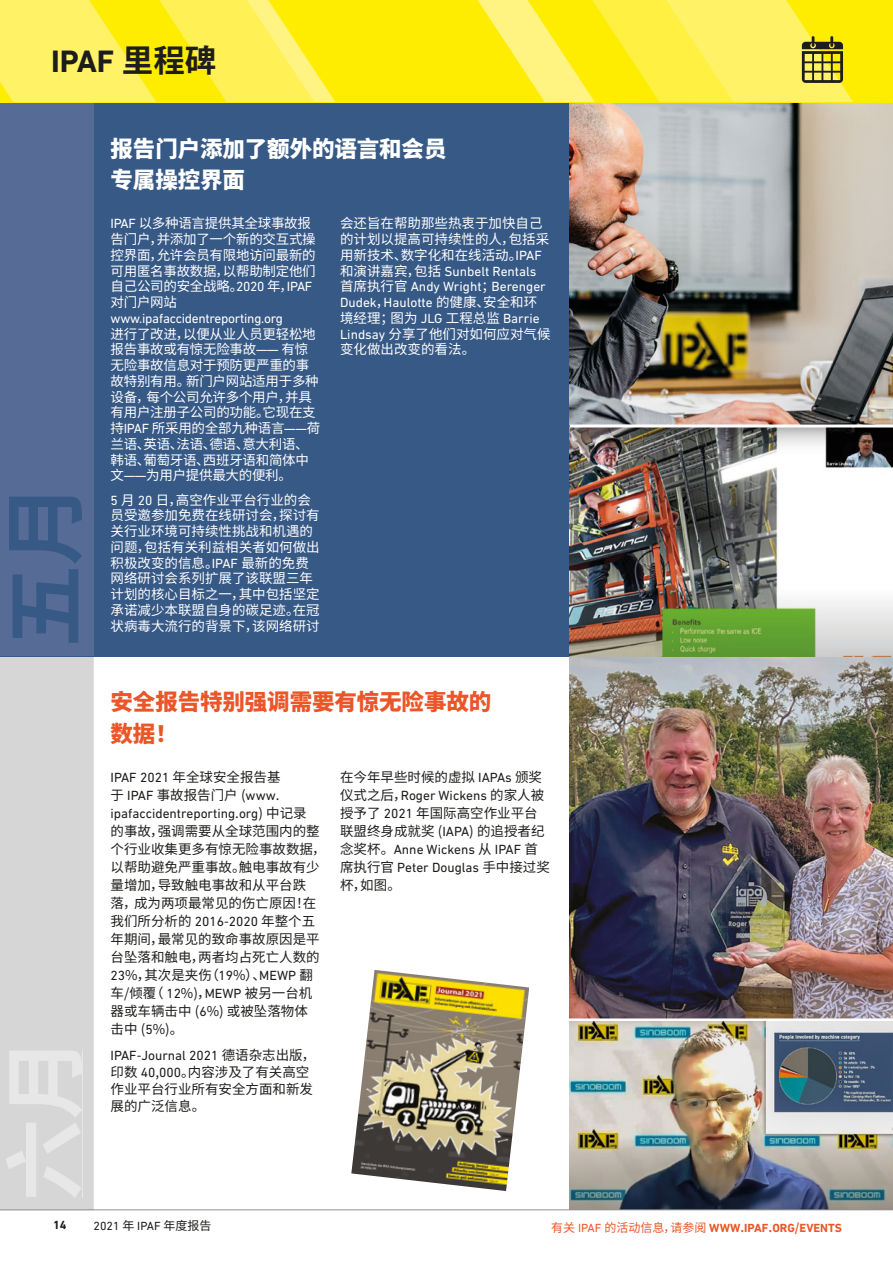
<style>
.page{position:relative;width:893px;height:1263px;background:#fff}
.page>*{position:absolute;margin:0;border:0;box-sizing:border-box;transform-origin:0 0}
.t1{font:700 82.5px "Source Han Sans SC";color:#375986}
.t2{font:700 31.5px "DIN Next LT Pro";color:#1d1d1b}
.t3{font:800 22.5px/31.5px "Source Han Sans SC";letter-spacing:-.005em;color:#fff}
.t4{font:800 22.5px/31.5px "Source Han Sans SC";letter-spacing:-.005em;color:#ea5628}
.t5{font:13.5px/15.8px "Source Han Sans SC";letter-spacing:-.01em;color:#fff}
.t6{font:13.5px/18px "Source Han Sans SC";color:#1d1d1b}
.t7{font:13.5px/18px "DIN Next LT Pro";color:#1d1d1b}
.t8{font:13.5px/15.8px "DIN Next LT Pro";color:#fff}
.t9{font:13.5px "DIN Next LT Pro";letter-spacing:-.02em;color:#fff}
.t10{font:700 12px "DIN Next LT Pro";color:#ea5628}
.t11{font:12px "DIN Next LT Pro";color:#1d1d1b}
.t12{font:700 12px "DIN Next LT Pro";color:#1d1d1b}
.s1{font-family:"Source Han Sans SC"}
.s2{font-family:"DIN Next LT Pro"}
.s3{font-family:"Source Han Sans SC";font-weight:400}
.s4{font-weight:400}
</style>
<div class="page">
<div style="left:0;top:656px;width:94px;height:553px;background:#d6d6d6"></div>
<div style="left:6px;top:1050px;width:76px;height:148px;background:#d6d6d6"></div>
<div style="left:0;top:103px;width:893px;height:553px;background:#375986"></div>
<div style="left:0;top:103px;width:94px;height:553px;background:#566c96"></div>
<img style="left:570px;top:427px;width:323px;height:782px">
<img style="left:570px;top:103px;width:323px;height:321px">
<img style="left:351px;top:970px;width:178px;height:221px">
<hr style="left:564px;top:1018px;width:329px;height:3px;background:#fff">
<hr style="left:570px;top:424px;width:323px;height:3px;background:#fff">
<hr style="left:0;top:1209px;width:893px;height:1px;background:#939292">
<div style="left:0;top:0;width:893px;height:102px;background:#ffed00"></div>
<svg style="left:881px;top:102px;width:12px;height:1px"></svg>
<svg style="left:0;top:0;width:335px;height:102px"></svg>
<svg style="left:478px;top:0;width:375px;height:102px"></svg>
<h2 class="t2" style="left:51px;top:43px;width:167px">IPAF <span class="s1">里程碑</span></h2>
<h1 class="t1" style="left:-2px;top:647px;width:166px;rotate:-90deg">五月</h1>
<h3 class="t3" style="left:111px;top:133px;width:337px">报告门户添加了额外的语言和会员专属操控界面</h3>
<p class="t5" style="left:111px;top:216px;width:207px"><span class="s2">IPAF</span> 以多种语言提供其全球事故报告门户，并添加了一个新的交互式操控界面，允许会员有限地访问最新的可用匿名事故数据，以帮助制定他们自己公司的安全战略。<span class="s2">2020</span> 年，<span class="s2">IPAF</span>对门户网站</p>
<p class="t9" style="left:111px;top:310px;width:174px">www.ipafaccidentreporting.org</p>
<p class="t5" style="left:111px;top:326px;width:211px">进行了改进，以便从业人员更轻松地报告事故或有惊无险事故<span class="s2">——</span> 有惊无险事故信息对于预防更严重的事故特别有用。新门户网站适用于多种设备，每个公司允许多个用户，并具有用户注册子公司的功能。它现在支持<span class="s2">IPAF</span> 所采用的全部九种语言<span class="s2">——</span>荷兰语、英语、法语、德语、意大利语、韩语、葡萄牙语、西班牙语和简体中文<span class="s2">——</span>为用户提供最大的便利。</p>
<p class="t5" style="left:111px;top:492px;width:211px"><span class="s2">5</span> 月 <span class="s2">20</span> 日，高空作业平台行业的会员受邀参加免费在线研讨会，探讨有关行业环境可持续性挑战和机遇的问题，包括有关利益相关者如何做出积极改变的信息。<span class="s2">IPAF</span> 最新的免费网络研讨会系列扩展了该联盟三年计划的核心目标之一，其中包括坚定承诺减少本联盟自身的碳足迹。在冠状病毒大流行的背景下，该网络研讨</p>
<p class="t5" style="left:340px;top:216px;width:211px">会还旨在帮助那些热衷于加快自己的计划以提高可持续性的人，包括采用新技术、数字化和在线活动。<span class="s2">IPAF</span></p>
<p class="t8" style="left:340px;top:263px;width:207px"><span class="s1">和演讲嘉宾，包括</span> Sunbelt Rentals<span class="s1">首席执行官</span> Andy Wright<span class="s1">；</span>Berenger<br>Dudek<span class="s1">，</span>Haulotte <span class="s1">的健康、安全和环</span></p>
<p class="t5" style="left:340px;top:310px;width:212px">境经理；图为 <span class="s2">JLG</span> 工程总监 <span class="s2">Barrie<br>Lindsay</span> 分享了他们对如何应对气候变化做出改变的看法。</p>
<h3 class="t4" style="left:111px;top:687px;width:382px">安全报告特别强调需要有惊无险事故的数据！</h3>
<p class="t7" style="left:111px;top:768px;width:172px">IPAF 2021 <span class="s1">年全球安全报告基</span></p>
<p class="t6" style="left:111px;top:786px;width:170px">于 <span class="s2">IPAF</span> 事故报告门户 (<span class="s2">www</span>.</p>
<p class="t7" style="left:111px;top:804px;width:198px">ipafaccidentreporting<span class="s1">.</span>org<span class="s1">) 中记录</span></p>
<p class="t6" style="left:111px;top:822px;width:217px">的事故，强调需要从全球范围内的整个行业收集更多有惊无险事故数据，以帮助避免严重事故。触电事故有少量增加，导致触电事故和从平台跌<br>落，成为两项最常见的伤亡原因！在我们所分析的 <span class="s2">2016</span>-<span class="s2">2020</span> 年整个五年期间，最常见的致命事故原因是平台坠落和触电，两者均占死亡人数的<br><span class="s2">23</span>%，其次是夹伤（<span class="s2">19</span>%）、<span class="s2">MEWP</span> 翻车/倾覆（ <span class="s2">12</span>%)，<span class="s2">MEWP</span> 被另一台机器或车辆击中 (<span class="s2">6</span>%) 或被坠落物体<br>击中 (<span class="s2">5</span>%)。</p>
<p class="t7" style="left:111px;top:1046px;width:206px">IPAF<span class="s1">-</span>Journal 2021 <span class="s1">德语杂志出版，</span></p>
<p class="t6" style="left:111px;top:1064px;width:204px;line-height:17.1px">印数 <span class="s2">40</span>,<span class="s2">000</span>。内容涉及了有关高空作业平台行业所有安全方面和新发展的广泛信息。</p>
<p class="t6" style="left:340px;top:768px;width:204px">在今年早些时候的虚拟 <span class="s2">IAPAs</span> 颁奖</p>
<p class="t7" style="left:340px;top:786px;width:206px"><span class="s1">仪式之后，</span>Roger Wickens <span class="s1">的家人被</span></p>
<p class="t6" style="left:340px;top:804px;width:206px">授予了 <span class="s2">2021</span> 年国际高空作业平台联盟终身成就奖 (<span class="s2">IAPA</span>) 的追授者纪</p>
<p class="t7" style="left:340px;top:840px;width:211px"><span class="s1">念奖杯。</span>Anne Wickens <span class="s1">从</span> IPAF <span class="s1">首席执行官</span> Peter Douglas <span class="s1">手中接过奖</span></p>
<p class="t6" style="left:340px;top:876px;width:62px">杯，如图。</p>
<p class="t12" style="left:53px;top:1218px;width:15px">14</p>
<p class="t11" style="left:94px;top:1219px;width:120px">2021 <span class="s1">年</span> IPAF <span class="s1">年度报告</span></p>
<p class="t10" style="left:551px;top:1221px;width:292px"><span class="s3">有关</span> <span class="s4">IPAF</span> <span class="s3">的活动信息，请参阅</span> WWW<span class="s1">.</span>IPAF<span class="s1">.</span>ORG<span class="s1">/</span>EVENTS</p>
</div>
